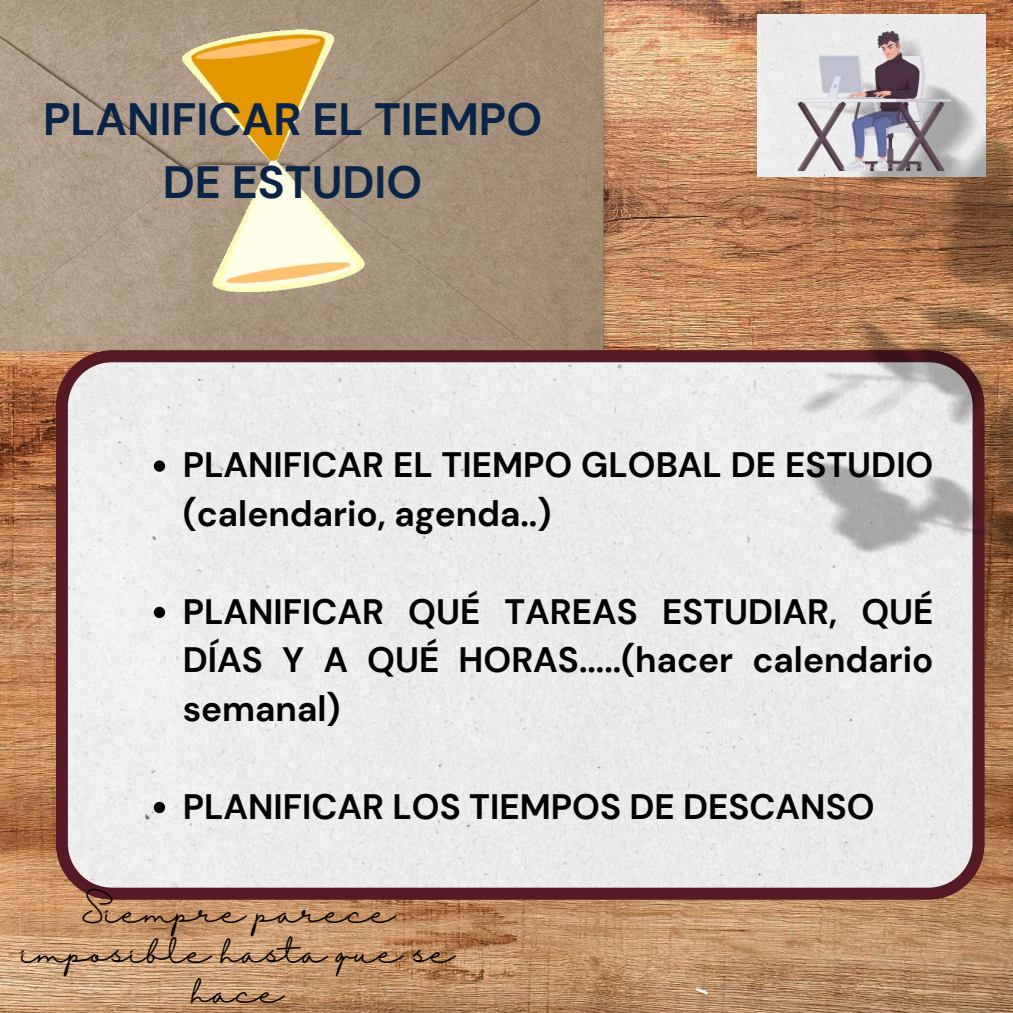
<style>
.page{position:relative;width:1013px;height:1013px;background:#fff}
.page>*{position:absolute;margin:0;border:0;box-sizing:border-box;transform-origin:0 0}
.t1{font:700 45.25px/62.8px "DM Sans";color:#082449;text-align:center}
.t2{font:700 35.25px/48.8px "DM Sans";color:#000}
.t3{font:28.75px/39.6px "Halimun";color:#000;text-align:center}
</style>
<div class="page">
<img style="left:0;top:0;width:1012px;height:1012px">
<img style="left:0;top:0;width:611px;height:350px">
<svg style="left:56px;top:350px;width:928px;height:549px"></svg>
<img style="left:675px;top:0;width:337px;height:652px">
<img style="left:791px;top:32px;width:159px;height:139px">
<img style="left:135px;top:22px;width:277px;height:277px">
<svg style="left:154px;top:460px;width:11px;height:12px"></svg>
<svg style="left:154px;top:607px;width:11px;height:11px"></svg>
<svg style="left:154px;top:802px;width:11px;height:11px"></svg>
<p class="t1" style="left:43px;top:88px;width:500px">PLANIFICAR EL TIEMPO<br>DE ESTUDIO</p>
<p class="t2" style="left:183px;top:441px;width:752px">PLANIFICAR EL TIEMPO GLOBAL DE ESTUDIO (calendario, agenda..)</p>
<p class="t2" style="left:183px;top:587px;width:752px;text-align:justify">PLANIFICAR QUÉ TAREAS ESTUDIAR, QUÉ DÍAS Y A QUÉ HORAS.....(hacer calendario semanal)</p>
<p class="t2" style="left:183px;top:782px;width:693px">PLANIFICAR LOS TIEMPOS DE DESCANSO</p>
<p class="t3" style="left:21px;top:893px;width:435px">Siempre parece imposible hasta que se hace</p>
</div>
